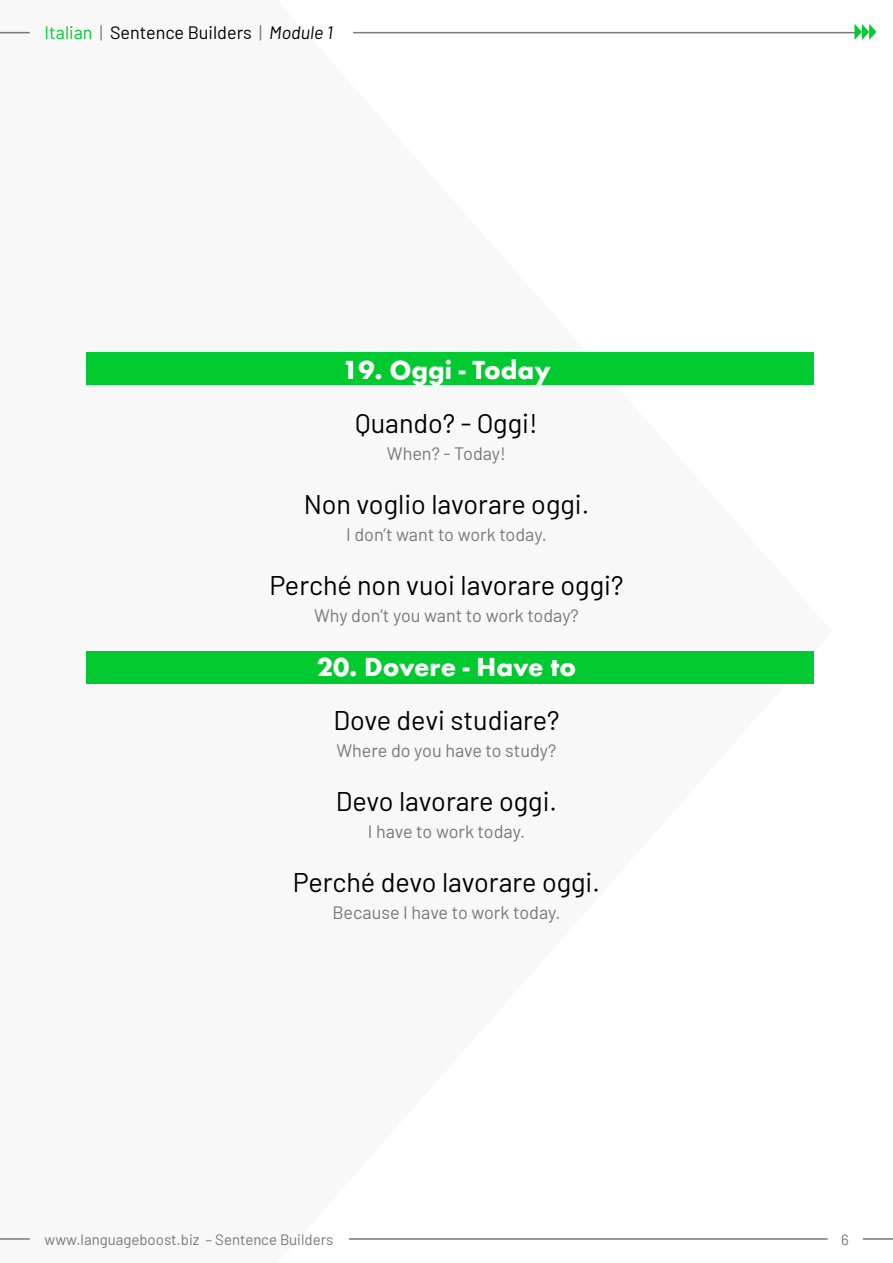
<style>
.page{position:relative;width:893px;height:1263px;background:#fff}
.page>*{position:absolute;margin:0;border:0;box-sizing:border-box;transform-origin:0 0}
.t1{font:27px "Barlow";color:#000}
.t2{font:700 27px "Futura Round";color:#fff}
.t3{font:18px "Barlow";color:#787878}
.t4{font:18px "Barlow";color:#000}
.t5{font:15px "Barlow";color:#787878}
.s1{color:#00ca2f}
.s2{color:#787878}
.s3{font-style:italic}
</style>
<div class="page">
<hr style="left:0;top:32px;width:30px;height:1px;background:#787878">
<hr style="left:0;top:1238px;width:30px;height:2px;background:#787878">
<hr style="left:353px;top:32px;width:502px;height:1px;background:#787878">
<hr style="left:863px;top:1238px;width:30px;height:2px;background:#787878">
<hr style="left:349px;top:1238px;width:479px;height:2px;background:#787878">
<svg style="left:854px;top:24px;width:22px;height:16px"></svg>
<div style="left:86px;top:353px;width:728px;height:32px;background:#00ca2f"></div>
<div style="left:86px;top:651px;width:728px;height:32px;background:#00ca2f"></div>
<p class="t4" style="left:45px;top:20px;width:290px"><span class="s1">Italian</span> <span class="s2">|</span> Sentence Builders <span class="s2">|</span> <span class="s3">Module 1</span></p>
<h1 class="t2" style="left:342px;top:349px;width:210px">19. Oggi - Today</h1>
<h1 class="t1" style="left:355px;top:404px;width:184px">Quando? - Oggi!</h1>
<p class="t3" style="left:387px;top:441px;width:121px">When? - Today!</p>
<h1 class="t1" style="left:304px;top:485px;width:287px">Non voglio lavorare oggi.</h1>
<p class="t3" style="left:346px;top:522px;width:202px">I don’t want to work today.</p>
<h1 class="t1" style="left:269px;top:566px;width:356px">Perché non vuoi lavorare oggi?</h1>
<p class="t3" style="left:314px;top:603px;width:266px">Why don’t you want to work today?</p>
<h1 class="t2" style="left:317px;top:646px;width:261px">20. Dovere - Have to</h1>
<h1 class="t1" style="left:334px;top:701px;width:227px">Dove devi studiare?</h1>
<p class="t3" style="left:336px;top:738px;width:222px">Where do you have to study?</p>
<h1 class="t1" style="left:336px;top:782px;width:223px">Devo lavorare oggi.</h1>
<p class="t3" style="left:368px;top:819px;width:159px">I have to work today.</p>
<h1 class="t1" style="left:293px;top:863px;width:309px">Perché devo lavorare oggi.</h1>
<p class="t3" style="left:332px;top:900px;width:230px">Because I have to work today.</p>
<p class="t5" style="left:45px;top:1229px;width:290px">www.languageboost.biz – Sentence Builders</p>
<p class="t5" style="left:841px;top:1229px;width:9px">6</p>
</div>
